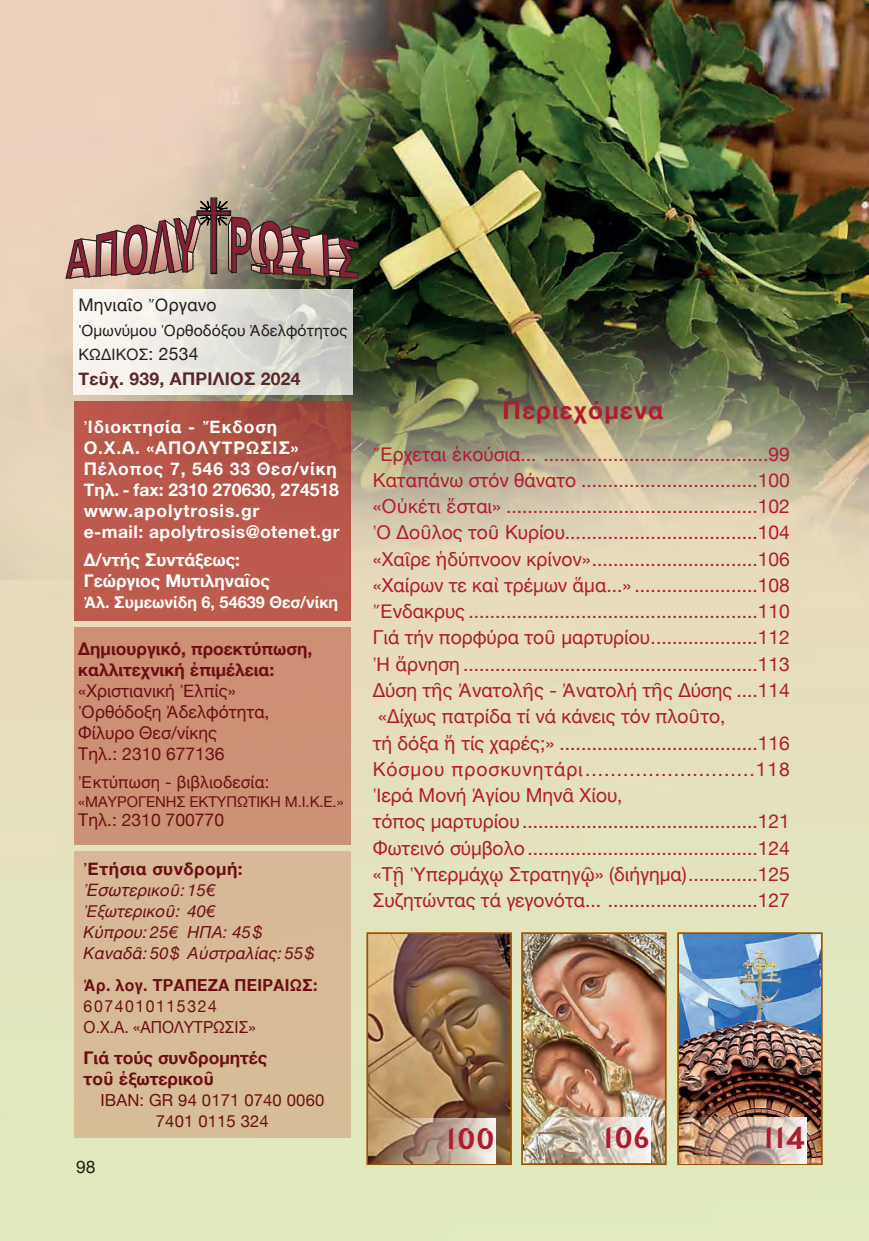
<style>
.page{position:relative;width:869px;height:1241px;background:#fff}
.page>*{position:absolute;margin:0;border:0;box-sizing:border-box;transform-origin:0 0}
.t1{font:600 31.5px "KS Politeia";letter-spacing:.05em;color:#ae1d2f;scale:1.11 1}
.t2{font:700 24.5px "Helvetica Neue";letter-spacing:.05em;color:#ae1d2f}
.t3{font:19.25px/26.2px "Helvetica Neue";color:#ae1d2f}
.t4{font:700 17.5px/21px "Helvetica Neue";letter-spacing:.05em;color:#fff}
.t5{font:17.5px/21px "Helvetica Neue";color:#6c0e13}
.t6{font:700 17.5px/21px "Helvetica Neue";color:#6c0e13}
.t7{font:700 17.5px/21px "Helvetica Neue";color:#fff}
.t8{font:700 17.5px "Helvetica Neue";letter-spacing:.015em;color:#59282b}
.t9{font:17.5px "Helvetica Neue";letter-spacing:.015em;color:#231f20}
.t10{font:700 17.5px "Helvetica Neue";letter-spacing:.025em;color:#6c0e13}
.t11{font:16.8px "Helvetica Neue";letter-spacing:.01em;color:#6c0e13}
.t12{font:italic 16.62px/21px "Helvetica Neue";letter-spacing:.01em;color:#6c0e13}
.t13{font:16.62px/21px "Helvetica Neue";letter-spacing:.1em;color:#6c0e13;scale:.95 1}
.t14{font:16.62px/21px "Helvetica Neue";letter-spacing:.01em;color:#6c0e13;text-align:center}
.t15{font:700 16.62px "Helvetica Neue";letter-spacing:.025em;color:#6c0e13;scale:.95 1}
.t16{font:700 16.28px "Helvetica Neue";color:#fff}
.t17{font:15.75px/24.5px "Helvetica Neue";letter-spacing:.01em;color:#231f20}
.t18{font:14.88px "Helvetica Neue";letter-spacing:-.005em;color:#6c0e13}
.s1{font-size:17.5px}
</style>
<div class="page">
<img style="left:0;top:0;width:868px;height:1240px">
<img style="left:524px;top:935px;width:139px;height:226px">
<div style="left:521px;top:932px;width:145px;height:232px;border:2px solid #995505"></div>
<img style="left:680px;top:935px;width:139px;height:226px">
<div style="left:677px;top:932px;width:145px;height:232px;border:2px solid #995505"></div>
<img style="left:369px;top:935px;width:139px;height:226px">
<div style="left:366px;top:932px;width:145px;height:232px;border:2px solid #995505"></div>
<div style="left:74px;top:851px;width:276px;height:285px;background:#d7ba97"></div>
<div style="left:74px;top:627px;width:276px;height:216px;background:#cc9075"></div>
<img style="left:74px;top:401px;width:276px;height:219px">
<img style="left:73px;top:289px;width:279px;height:105px">
<svg style="left:66px;top:197px;width:295px;height:81px;background:#957b6e"></svg>
<img style="left:679px;top:1117px;width:127px;height:45px">
<img style="left:523px;top:1117px;width:127px;height:45px">
<img style="left:368px;top:1118px;width:127px;height:46px">
<p class="t9" style="left:78px;top:294px;width:140px">Mηνιαῖο Ὄργανο</p>
<p class="t17" style="left:78px;top:317px;width:270px">Ὁμωνύμου Ὀρθοδόξου Ἀδελφότητος<br>KΩΔIKOΣ<span class="s1">: 2534</span></p>
<p class="t8" style="left:78px;top:367px;width:224px">Tεῦχ. 939, ΑΠΡΙΛΙΟΣ 2024</p>
<p class="t4" style="left:84px;top:415px;width:257px">Ἰδιοκτησία - Ἔκδοση<br>O.X.A. «AΠOΛYTPΩΣIΣ»<br>Πέλοπος 7, 546 33 Θεσ/νί κη<br>Tηλ. - fax: 2310 270630, 274518 www.apolytrosis.gr<br>e-mail: apolytrosis@otenet.gr</p>
<p class="t7" style="left:84px;top:548px;width:188px">Δ/ντής Συντάξεως:<br>Γεώργιος Μυτιληναῖος</p>
<p class="t16" style="left:84px;top:591px;width:256px">Ἀλ. Συμεωνίδη 6, 54639 Θεσ/νίκη</p>
<p class="t6" style="left:78px;top:637px;width:235px">Δημιουργικό, προεκτύπωση, καλλιτεχνική ἐπιμέλεια:</p>
<p class="t5" style="left:78px;top:679px;width:192px">«Xριστιανική Ἐλπίς»<br>Ὀρθόδοξη Ἀδελφότητα,<br>Φίλυρο Θεσ/νίκης<br>Τηλ.: 2310 677136</p>
<p class="t11" style="left:78px;top:771px;width:192px">Ἐκτύπωση - βιβλιοδεσία:</p>
<p class="t18" style="left:78px;top:792px;width:267px">«ΜΑΥΡΟΓΕΝΗΣ ΕΚΤΥΠΩΤΙΚΗ Μ.Ι.Κ.Ε.»</p>
<p class="t5" style="left:78px;top:809px;width:147px">Τηλ.: 2310 700770</p>
<p class="t10" style="left:84px;top:858px;width:161px">Ἐτήσια συνδρομή:</p>
<p class="t12" style="left:84px;top:879px;width:232px"><span class="s1">Ἐσωτ</span>ερικοῦ: 15€<br>Ἐξωτερικοῦ: 40€<br>Kύπρου: 25€ HΠA: 45$<br>Kαναδᾶ: 50$ Aὐστραλίας: 55$</p>
<p class="t15" style="left:84px;top:974px;width:247px">Ἀρ. λογ. ΤΡΑΠΕΖΑ ΠΕΙΡΑΙ ΩΣ:</p>
<p class="t13" style="left:84px;top:995px;width:182px">6074010115324<br>O.X.A. «AΠOΛYTPΩΣIΣ»</p>
<p class="t6" style="left:84px;top:1047px;width:185px">Γιά τούς συνδρομητές τοῦ ἐξωτερικοῦ</p>
<p class="t14" style="left:100px;top:1089px;width:225px">ΙΒΑΝ: GR 94 0171 0740 0060<br>7401 0115 324</p>
<p class="t9" style="left:76px;top:1156px;width:21px">98</p>
<p class="t2" style="left:502px;top:394px;width:162px">Περιεχόμενα</p>
<p class="t3" style="left:372px;top:440px;width:418px">Ἔρχεται ἑκούσια... ..........................................99<br>Καταπάνω στόν θάνατο .................................100 «Οὐκέτι ἔσται» ...............................................102<br>Ὁ Δοῦλος τοῦ Κυρίου....................................104 «Χαῖρε ἡδύπνοον κρίνον»...............................106 «Χαίρων τε καὶ τρέμων ἅμα...» .......................108<br>Ἔνδακρυς ......................................................110<br>Γιά τήν πορφύρα τοῦ μαρτυρίου....................112<br>Ἡ ἄρνηση .......................................................113<br>Δύση τῆς Ἀνατολῆς - Ἀνατολή τῆς Δύσης ....114 «Δίχως πατρίδα τί νά κάνεις τόν πλοῦτο,<br>τή δόξα ἤ τίς χαρές;» .....................................116<br>Κόσμου προσκυνητάρι...........................118<br>Ἱερά Μονή Ἁγίου Μηνᾶ Χίου,<br>τόπος μαρτυρίου............................................121<br>Φωτεινό σύμβολο ...........................................124 «Τῇ Ὑπερμάχῳ Στρατηγῷ» (διήγημα).............125<br>Συζητώντας τά γεγονότα... ............................127</p>
<h1 class="t1" style="left:446px;top:1126px;width:44px">100</h1>
<h1 class="t1" style="left:603px;top:1126px;width:42px">106</h1>
<h1 class="t1" style="left:763px;top:1126px;width:38px">114</h1>
</div>
